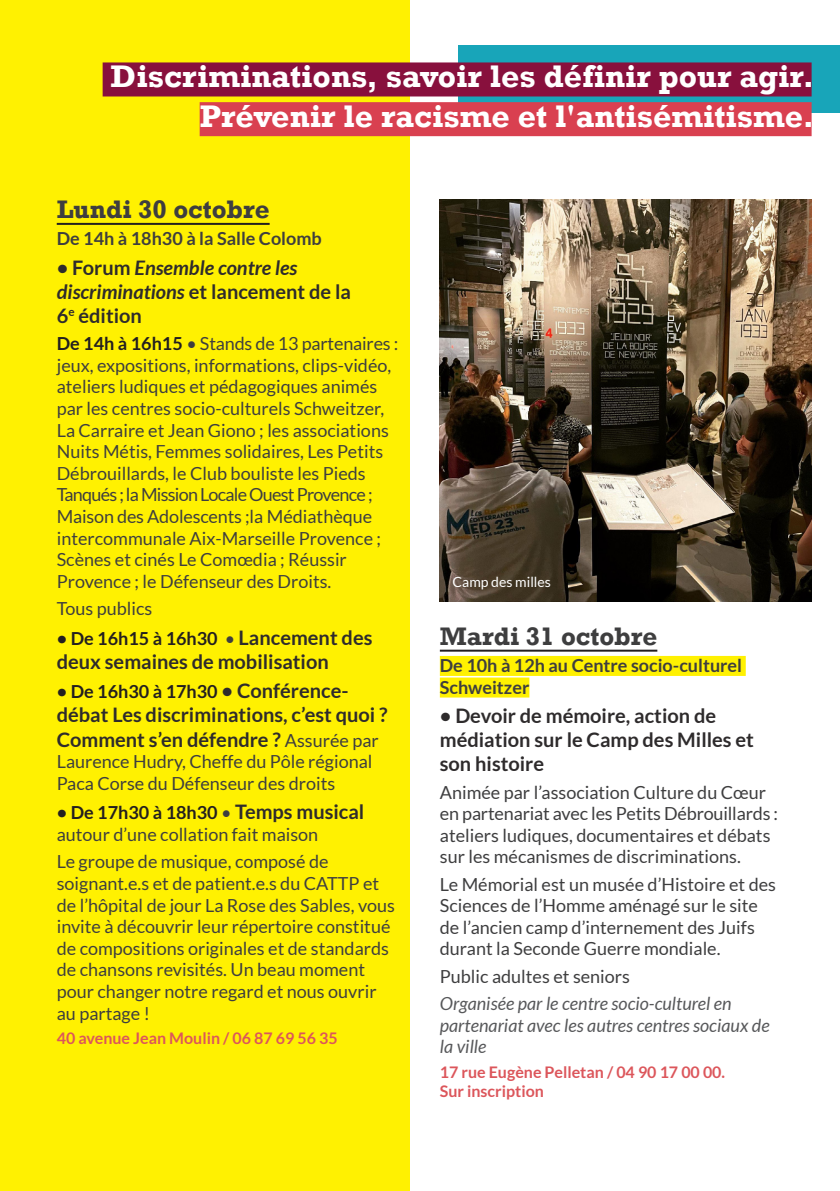
<style>
.page{position:relative;width:840px;height:1191px;background:#fff}
.page>*{position:absolute;margin:0;border:0;box-sizing:border-box;transform-origin:0 0}
.t1{font:700 32px "Rockwell";color:#fff}
.t2{font:700 26px "Rockwell";color:#3e3e3f}
.t3{font:700 20px/24px "Lato";color:#2e2b2c}
.t4{font:italic 700 20px/24px "Lato";color:#2e2b2c}
.t5{font:18px/21.6px "Lato";color:#3e3e3f}
.t6{font:italic 18px/21.6px "Lato";color:#57585a}
.t7{font:700 18px/21.6px "Lato";color:#3e3e3f}
.t8{font:700 18px "Lato";color:#231f20}
.t9{font:700 16px/19.2px "Lato";color:#dc565b}
.t10{font:14px "Lato";color:#fff}
.s1{font-style:normal}
.s2{font-weight:700;color:#231f20}
.s3{font-weight:400;color:#3e3e3f}
.s4{font-size:20px;color:#2e2b2c}
.s5{font-weight:400;font-size:18px;color:#3e3e3f}
.s6{font-weight:700;font-size:20px;color:#2e2b2c}
</style>
<div class="page">
<div style="left:0;top:0;width:409px;height:1191px;background:#fff101"></div>
<div style="left:458px;top:45px;width:381px;height:67px;background:#18a5b9"></div>
<hr style="left:439px;top:649px;width:218px;height:2px;background:#231f20">
<div style="left:439px;top:656px;width:306px;height:20px;background:#fff101"></div>
<div style="left:439px;top:677px;width:90px;height:20px;background:#fff101"></div>
<div style="left:103px;top:62px;width:708px;height:34px;background:#88103d"></div>
<div style="left:199px;top:102px;width:612px;height:34px;background:#d94050"></div>
<hr style="left:57px;top:223px;width:212px;height:2px;background:#231f20">
<img style="left:439px;top:200px;width:372px;height:401px">
<p class="t1" style="left:111px;top:57px;width:704px">Discriminations, savoir les définir pour agir.</p>
<p class="t1" style="left:199px;top:97px;width:615px">Prévenir le racisme et l'antisémitisme.</p>
<p class="t2" style="left:57px;top:193px;width:214px">Lundi 30 octobre</p>
<p class="t7" style="left:57px;top:227px;width:266px">De 14h à 18h30 à la Salle Colomb</p>
<p class="t4" style="left:57px;top:256px;width:295px"><span class="s1">• Forum</span> Ensemble contre les discriminations <span class="s1">et lancement de la<br>6</span><sup>e</sup> <span class="s1">édition</span></p>
<p class="t5" style="left:57px;top:333px;width:343px"><span class="s2">De 14h à 16h15</span> • Stands de 13 partenaires : jeux, expositions, informations, clips-vidéo, ateliers ludiques et pédagogiques animés par les centres socio-culturels Schweitzer, La Carraire et Jean Giono ; les associations Nuits Métis, Femmes solidaires, Les Petits Débrouillards, le Club bouliste les Pieds Tanqués ; la Mission Locale Ouest Provence ; Maison des Adolescents ;la Médiathèque intercommunale Aix-Marseille Provence ; Scènes et cinés Le Comœdia ; Réussir Provence ; le Défenseur des Droits.</p>
<p class="t5" style="left:57px;top:597px;width:97px">Tous publics</p>
<p class="t8" style="left:57px;top:628px;width:317px">• De 16h15 à 16h30 <span class="s3">•</span> <span class="s4">Lancement des</span></p>
<p class="t3" style="left:57px;top:649px;width:273px">deux semaines de mobilisation</p>
<p class="t8" style="left:57px;top:681px;width:293px">• De 16h30 à 17h30 <span class="s4">• Conférence-</span></p>
<p class="t3" style="left:57px;top:703px;width:332px">débat Les discriminations, c’est quoi ?<br>Comment s’en défendre ? <span class="s5">Assurée par</span></p>
<p class="t5" style="left:57px;top:750px;width:317px">Laurence Hudry, Cheffe du Pôle régional<br>Paca Corse du Défenseur des droits</p>
<p class="t5" style="left:57px;top:802px;width:309px"><span class="s2">• De 17h30 à 18h30</span> • <span class="s6">Temps musical </span>autour d’une collation fait maison</p>
<p class="t5" style="left:57px;top:851px;width:339px">Le groupe de musique, composé de soignant.e.s et de patient.e.s du CATTP et de l’hôpital de jour La Rose des Sables, vous invite à découvrir leur répertoire constitué de compositions originales et de standards de chansons revisités. Un beau moment pour changer notre regard et nous ouvrir au partage !</p>
<p class="t9" style="left:57px;top:1028px;width:282px">40 avenue Jean Moulin / 06 87 69 56 35</p>
<p class="t10" style="left:452px;top:574px;width:100px">Camp des milles</p>
<p class="t2" style="left:439px;top:620px;width:219px">Mardi 31 octobre</p>
<p class="t7" style="left:439px;top:654px;width:303px">De 10h à 12h au Centre socio-culturel<br>Schweitzer</p>
<p class="t3" style="left:439px;top:703px;width:315px">• Devoir de mémoire, action de médiation sur le Camp des Milles et son histoire</p>
<p class="t5" style="left:439px;top:781px;width:339px">Animée par l’association Culture du Cœur en partenariat avec les Petits Débrouillards : ateliers ludiques, documentaires et débats sur les mécanismes de discriminations.</p>
<p class="t5" style="left:439px;top:873px;width:337px">Le Mémorial est un musée d’Histoire et des Sciences de l’Homme aménagé sur le site de l’ancien camp d’internement des Juifs durant la Seconde Guerre mondiale.</p>
<p class="t5" style="left:439px;top:965px;width:191px">Public adultes et seniors</p>
<p class="t6" style="left:439px;top:993px;width:331px">Organisée par le centre socio-culturel en partenariat avec les autres centres sociaux de la ville</p>
<p class="t9" style="left:439px;top:1062px;width:287px">17 rue Eugène Pelletan / 04 90 17 00 00.<br>Sur inscription</p>
</div>
